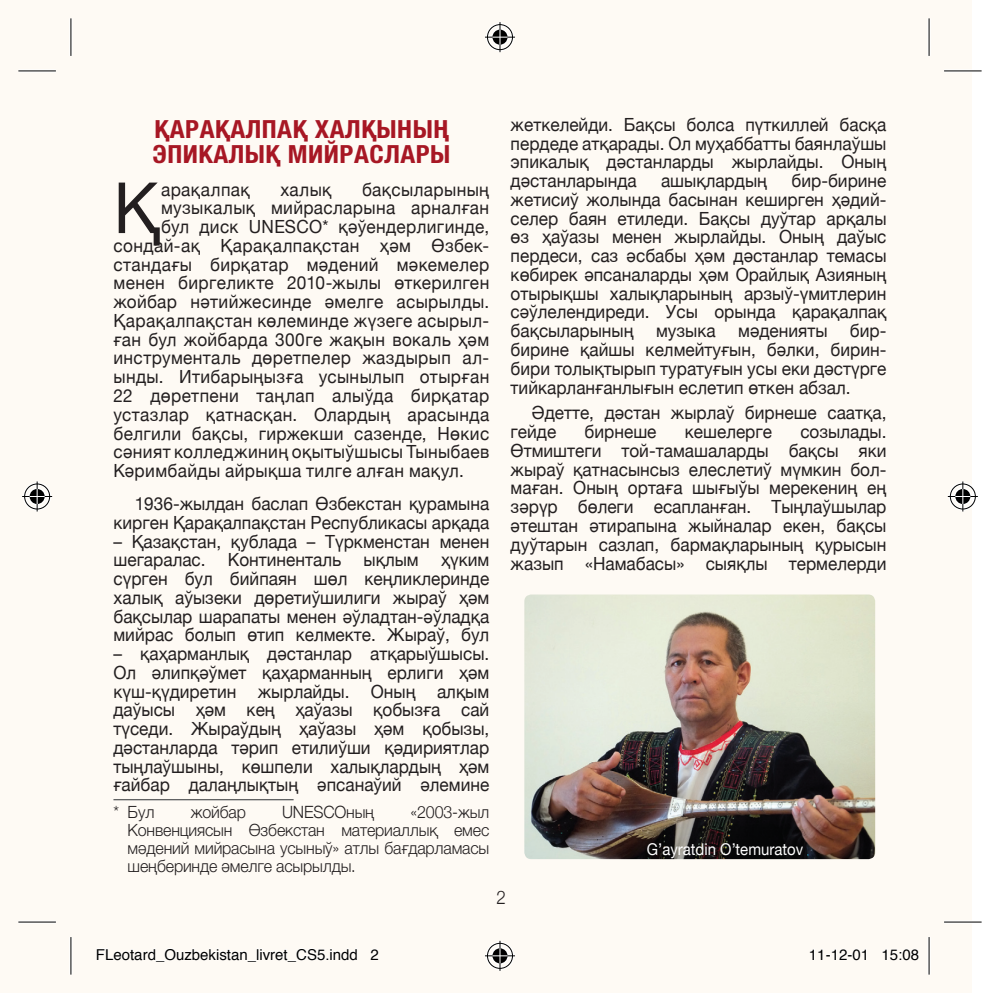
<style>
.page{position:relative;width:1000px;height:993px;background:#fff}
.page>*{position:absolute;margin:0;border:0;box-sizing:border-box;transform-origin:0 0}
.Parag_lettrine{font:70.75px "Helvetica Neue";color:#231f20;scale:.95 1}
.Titre{font:700 condensed 25px/25px "Helvetica Neue";letter-spacing:.02em;color:#a71724;scale:1.07 1}
.t1{font:300 18.75px "Helvetica Neue";color:#231f20;scale:.9 1}
.Parag_standard{font:18px/18.8px "Helvetica Neue";color:#231f20;text-align:justify;scale:.95 1}
.Parag_lettrine-2{font:18px "Helvetica Neue";letter-spacing:.02em;color:#231f20;scale:.95 1}
.Texte_de_note_de_bas{font:18px/18.8px "Helvetica Neue";color:#231f20;text-align:justify;scale:.95 1}
.Texte_de_note_de_bas-2{font:300 17px/18.2px "Helvetica Neue";letter-spacing:-.01em;color:#231f20;text-align:justify;scale:.95 1}
.Nom_musicien{font:16.25px "Helvetica Neue";color:#fff;scale:.92 1}
.t2{font:15px "Helvetica";color:#000}
</style>
<div class="page">
<div style="left:0;top:0;width:971px;height:992px;background:#fefaf4"></div>
<hr style="left:113px;top:798px;width:180px;height:2px;background:#57585a">
<img style="left:524px;top:594px;width:351px;height:264px">
<hr style="left:18px;top:69px;width:38px;height:3px;background:#fff">
<hr style="left:943px;top:69px;width:38px;height:3px;background:#fff">
<hr style="left:18px;top:920px;width:38px;height:3px;background:#fff">
<hr style="left:943px;top:920px;width:38px;height:3px;background:#fff">
<hr style="left:69px;top:18px;width:3px;height:38px;background:#fff">
<hr style="left:69px;top:936px;width:3px;height:38px;background:#fff">
<hr style="left:927px;top:18px;width:3px;height:38px;background:#fff">
<hr style="left:927px;top:936px;width:3px;height:38px;background:#fff">
<hr style="left:18px;top:70px;width:38px;height:1px;background:#000">
<hr style="left:943px;top:70px;width:38px;height:1px;background:#000">
<hr style="left:18px;top:921px;width:38px;height:1px;background:#000">
<hr style="left:943px;top:921px;width:38px;height:1px;background:#000">
<hr style="left:70px;top:18px;width:1px;height:38px;background:#000">
<hr style="left:70px;top:936px;width:1px;height:38px;background:#000">
<hr style="left:928px;top:18px;width:1px;height:38px;background:#000">
<hr style="left:928px;top:936px;width:1px;height:38px;background:#000">
<div style="left:486px;top:23px;width:28px;height:28px;border:3px solid #fff;border-radius:50%"></div>
<hr style="left:485px;top:36px;width:30px;height:3px;background:#fff">
<hr style="left:498px;top:22px;width:3px;height:30px;background:#fff">
<div style="left:491px;top:28px;width:18px;height:18px;border:3px solid #fff;border-radius:50%"></div>
<div style="left:487px;top:24px;width:25px;height:26px;border:1px solid #000;border-radius:50%"></div>
<hr style="left:485px;top:37px;width:30px;height:1px;background:#000">
<hr style="left:499px;top:22px;width:1px;height:30px;background:#000">
<svg style="left:492px;top:30px;width:15px;height:15px"></svg>
<div style="left:486px;top:941px;width:28px;height:28px;border:3px solid #fff;border-radius:50%"></div>
<svg style="left:485px;top:953px;width:30px;height:4px"></svg>
<hr style="left:498px;top:940px;width:3px;height:30px;background:#fff">
<div style="left:491px;top:946px;width:18px;height:18px;border:3px solid #fff;border-radius:50%"></div>
<div style="left:487px;top:942px;width:25px;height:26px;border:1px solid #000;border-radius:50%"></div>
<hr style="left:485px;top:955px;width:30px;height:1px;background:#000">
<hr style="left:499px;top:940px;width:1px;height:30px;background:#000">
<svg style="left:492px;top:948px;width:15px;height:15px"></svg>
<div style="left:23px;top:482px;width:28px;height:28px;border:3px solid #fff;border-radius:50%"></div>
<hr style="left:22px;top:494px;width:30px;height:4px;background:#fff">
<hr style="left:36px;top:481px;width:3px;height:30px;background:#fff">
<div style="left:28px;top:487px;width:18px;height:18px;border:3px solid #fff;border-radius:50%"></div>
<div style="left:24px;top:483px;width:26px;height:26px;border:1px solid #000;border-radius:50%"></div>
<hr style="left:22px;top:496px;width:30px;height:1px;background:#000">
<hr style="left:37px;top:481px;width:1px;height:30px;background:#000">
<svg style="left:30px;top:489px;width:15px;height:15px"></svg>
<div style="left:948px;top:482px;width:28px;height:28px;border:3px solid #fff;border-radius:50%"></div>
<hr style="left:947px;top:494px;width:30px;height:4px;background:#fff">
<hr style="left:961px;top:481px;width:3px;height:30px;background:#fff">
<div style="left:953px;top:487px;width:18px;height:18px;border:3px solid #fff;border-radius:50%"></div>
<div style="left:949px;top:483px;width:26px;height:26px;border:1px solid #000;border-radius:50%"></div>
<hr style="left:947px;top:496px;width:30px;height:1px;background:#000">
<hr style="left:962px;top:481px;width:1px;height:30px;background:#000">
<svg style="left:955px;top:489px;width:15px;height:15px"></svg>
<svg style="left:97px;top:949px;width:260px;height:11px"></svg>
<svg style="left:810px;top:949px;width:56px;height:11px"></svg>
<svg style="left:883px;top:949px;width:35px;height:11px"></svg>
<p class="Titre" style="left:152px;top:114px;width:280px">ҚАРАҚАЛПАҚ ХАЛҚЫНЫҢ<br>ЭПИКАЛЫҚ МИЙРАСЛАРЫ</p>
<p class="Parag_lettrine" style="left:113px;top:147px;width:50px">Қ</p>
<p class="Parag_lettrine-2" style="left:161px;top:174px;width:95px">арақалпақ</p>
<p class="Parag_lettrine-2" style="left:280px;top:174px;width:55px">халық</p>
<p class="Parag_lettrine-2" style="left:362px;top:174px;width:135px">бақсыларының</p>
<p class="Parag_lettrine-2" style="left:161px;top:192px;width:347px">музыкалық мийрасларына арналған</p>
<p class="Parag_lettrine-2" style="left:161px;top:211px;width:347px">бул диск UNESCO* қәўендерлигинде,</p>
<p class="Parag_lettrine-2" style="left:113px;top:230px;width:395px">сондай-ақ Қарақалпақстан ҳәм Өзбек-</p>
<p class="Parag_lettrine-2" style="left:113px;top:249px;width:397px">стандағы бирқатар мәдений мәкемелер</p>
<p class="Parag_lettrine-2" style="left:113px;top:267px;width:397px">менен биргеликте 2010-жылы өткерилген</p>
<p class="Parag_lettrine-2" style="left:113px;top:286px;width:397px">жойбар нәтийжесинде әмелге асырылды.</p>
<p class="Parag_lettrine-2" style="left:113px;top:305px;width:395px">Қарақалпақстан көлеминде жүзеге асырыл-</p>
<p class="Parag_lettrine-2" style="left:113px;top:324px;width:397px">ған бул жойбарда 300ге жақын вокаль ҳәм</p>
<p class="Parag_lettrine-2" style="left:113px;top:342px;width:395px">инструменталь дөретпелер жаздырып ал-</p>
<p class="Parag_lettrine-2" style="left:113px;top:361px;width:397px">ынды. Итибарыңызға усынылып отырған</p>
<p class="Parag_lettrine-2" style="left:113px;top:380px;width:397px">22 дөретпени таңлап алыўда бирқатар</p>
<p class="Parag_lettrine-2" style="left:113px;top:399px;width:397px">устазлар қатнасқан. Олардың арасында</p>
<p class="Parag_lettrine-2" style="left:113px;top:417px;width:397px">белгили бақсы, гиржекши сазенде, Нөкис</p>
<p class="Parag_lettrine-2" style="left:113px;top:436px;width:397px">сәният колледжиниң оқытыўшысы Тыныбаев</p>
<p class="Parag_lettrine-2" style="left:113px;top:455px;width:370px">Кәримбайды айрықша тилге алған мақул.</p>
<p class="Parag_standard" style="left:113px;top:492px;width:397px;text-align:right">1936-жылдан баслап Өзбекстан қурамына кирген Қарақалпақстан Республикасы арқада</p>
<p class="Parag_standard" style="left:113px;top:530px;width:397px">– Қазақстан, қублада – Түркменстан менен шегаралас. Континенталь ықлым ҳүким сүрген бул бийпаян шөл кеңликлеринде халық аўызеки дөретиўшилиги жыраў ҳәм бақсылар шарапаты менен әўладтан-әўладқа мийрас болып өтип келмекте. Жыраў, бул</p>
<p class="Parag_standard" style="left:113px;top:642px;width:397px">– қаҳарманлық дәстанлар атқарыўшысы.<br>Ол әлипқәўмет қаҳарманның ерлиги ҳәм күш-қүдиретин жырлайды. Оның алқым даўысы ҳәм кең ҳаўазы қобызға сай түседи. Жыраўдың ҳаўазы ҳәм қобызы, дәстанларда тәрип етилиўши қәдириятлар тыңлаўшыны, көшпели халықлардың ҳәм ғайбар далаңлықтың әпсанаўий әлемине</p>
<p class="Texte_de_note_de_bas-2" style="left:113px;top:801px;width:45px">* Бул</p>
<p class="Texte_de_note_de_bas-2" style="left:191px;top:801px;width:59px">жойбар</p>
<p class="Texte_de_note_de_bas-2" style="left:282px;top:801px;width:98px">UNESCOның</p>
<p class="Texte_de_note_de_bas-2" style="left:128px;top:801px;width:382px;text-indent:283px">«2003-жыл Конвенциясын Өзбекстан материаллық емес мәдений мийрасына усыныў» атлы бағдарламасы шеңберинде әмелге асырылды.</p>
<p class="Texte_de_note_de_bas" style="left:510px;top:114px;width:397px">жеткелейди. Бақсы болса пүткиллей басқа пердеде атқарады. Ол муҳаббатты баянлаўшы эпикалық дәстанларды жырлайды. Оның дәстанларында</p>
<p class="Texte_de_note_de_bas" style="left:510px;top:170px;width:397px;text-indent:281px">бир-бирине жетисиў жолында басынан кеширген ҳәдий&shy;селер баян етиледи. Бақсы дуўтар арқалы өз ҳаўазы менен жырлайды. Оның даўыс пердеси, саз әсбабы ҳәм дәстанлар темасы көбирек әпсаналарды ҳәм Орайлық Азияның отырықшы халықларының арзыў-үмитлерин сәўлелендиреди. Усы орында қарақалпақ бақсыларының музыка мәденияты бир&shy;бирине қайшы келмейтуғын, бәлки, бирин&shy;бири толықтырып туратуғын усы еки дәстүрге тийкарланғанлығын еслетип өткен абзал.</p>
<p class="Parag_standard" style="left:510px;top:402px;width:397px;text-indent:21px">Әдетте, дәстан жырлаў бирнеше саатқа, гейде</p>
<p class="Texte_de_note_de_bas" style="left:660px;top:170px;width:113px">ашықлардың</p>
<p class="Parag_standard" style="left:584px;top:421px;width:77px">бирнеше</p>
<p class="Parag_standard" style="left:684px;top:421px;width:93px">кешелерге</p>
<p class="Parag_standard" style="left:510px;top:421px;width:397px;text-indent:290px">созылады.<br>Өтмиштеги той-тамашаларды бақсы яки жыраў қатнасынсыз елеслетиў мүмкин бол&shy;маған. Оның ортаға шығыўы мерекениң ең зәрүр бөлеги есапланған. Тыңлаўшылар әтештан әтирапына жыйналар екен, бақсы дуўтарын сазлап, бармақларының қурысын жазып «Намабасы» сыяқлы термелерди</p>
<p class="Nom_musicien" style="left:646px;top:835px;width:171px">G’ayratdin O’temuratov</p>
<p class="t1" style="left:496px;top:882px;width:12px">2</p>
<p class="t2" style="left:96px;top:942px;width:284px">FLeotard_Ouzbekistan_livret_CS5.indd 2</p>
<p class="t2" style="left:808px;top:942px;width:112px">11-12-01 15:08</p>
</div>
